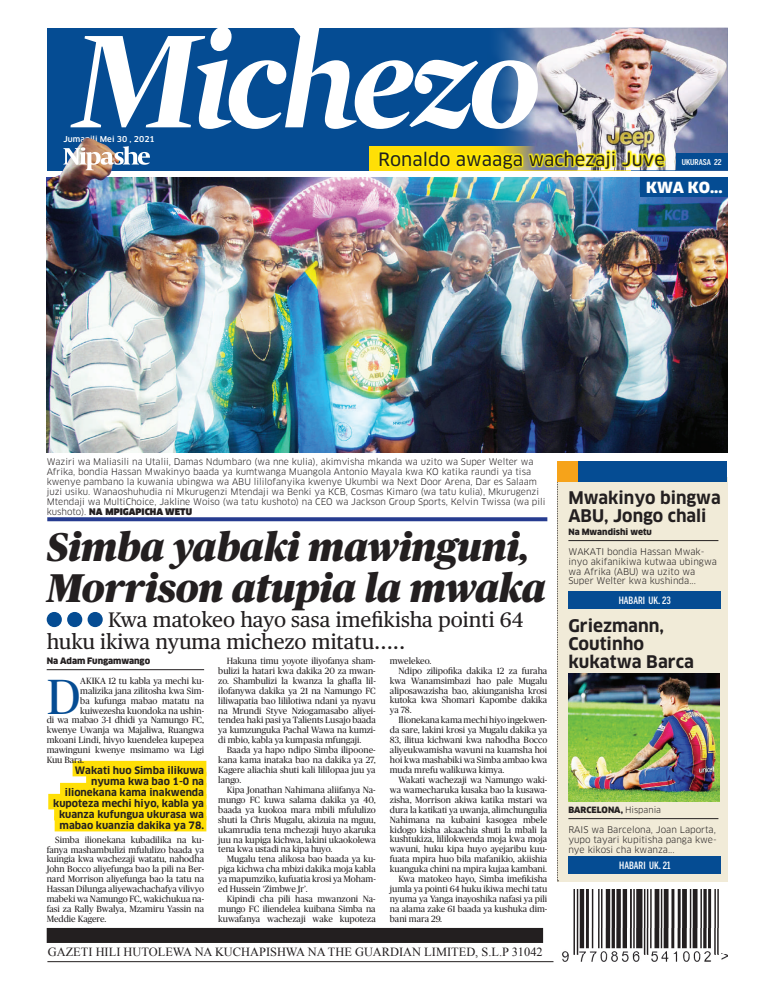
<style>
.page{position:relative;width:770px;height:993px;background:#fff}
.page>*{position:absolute;margin:0;border:0;box-sizing:border-box;transform-origin:0 0}
.t1{font:49.3px "Publico";color:#054c93}
.t2{font:italic 900 40px/41px "Publico";color:#231f20}
.t3{font:21px/22px "Publico Text";color:#231f20}
.t4{font:18px "Clan OSF News";color:#231f20}
.t5{font:700 17px/18px "Clan OSF";color:#231f20}
.t6{font:900 15px "Clan";color:#fff}
.t7{font:12.4px "Times New Roman";color:#231f20}
.t8{font:700 10px/11px "Clan";color:#231f20;text-align:right}
.t9{font:500 10px "Benton Sans Comp";color:#fff}
.t10{font:9px/9.9px "Publico";color:#231f20;text-align:justify}
.t11{font:9px/9.9px "Clan LF";color:#231f20}
.t12{font:8.9px/9.9px "Clan";color:#231f20}
.t13{font:900 8.7px "Clan";letter-spacing:-.01em;color:#231f20}
.t14{font:900 8.5px "Clan";color:#231f20}
.t15{font:500 8px "Benton Sans Comp";color:#fff;scale:1.1 1}
.t16{font:500 7.9px "Clan";color:#fff}
.s1{font-weight:900}
.s2{font-weight:400}
</style>
<div class="page">
<img style="left:47px;top:177px;width:680px;height:275px">
<div style="left:47px;top:28px;width:680px;height:142px;background:#054c93"></div>
<div style="left:369px;top:146px;width:262px;height:24px;background:#ffdf06"></div>
<img style="left:497px;top:28px;width:231px;height:142px">
<hr style="left:47px;top:961px;width:506px;height:1px;background:#231f20">
<div style="left:47px;top:927px;width:496px;height:15px;background:#231f20"></div>
<div style="left:675px;top:153px;width:52px;height:17px;background:#054c93"></div>
<img style="left:562px;top:889px;width:165px;height:72px">
<div style="left:47px;top:611px;width:15px;height:16px;background:#054c93;border-radius:50%"></div>
<div style="left:67px;top:611px;width:15px;height:16px;background:#054c93;border-radius:50%"></div>
<div style="left:88px;top:611px;width:15px;height:16px;background:#054c93;border-radius:50%"></div>
<hr style="left:47px;top:669px;width:157px;height:1px;background:#231f20">
<div style="left:73px;top:760px;width:133px;height:16px;background:#ffdf06"></div>
<div style="left:86px;top:771px;width:120px;height:16px;background:#ffdf06"></div>
<div style="left:60px;top:782px;width:146px;height:16px;background:#ffdf06"></div>
<div style="left:48px;top:793px;width:158px;height:16px;background:#ffdf06"></div>
<div style="left:54px;top:804px;width:152px;height:16px;background:#ffdf06"></div>
<div style="left:55px;top:815px;width:151px;height:16px;background:#ffdf06"></div>
<img style="left:379px;top:149px;width:287px;height:21px">
<svg style="left:70px;top:27px;width:468px;height:102px"></svg>
<svg style="left:47px;top:517px;width:500px;height:4px;background:#334897"></svg>
<div style="left:557px;top:477px;width:171px;height:403px;background:#f1ebd8"></div>
<svg style="left:557px;top:481px;width:1px;height:400px"></svg>
<div style="left:575px;top:461px;width:152px;height:20px;background:#054c93"></div>
<div style="left:557px;top:461px;width:20px;height:20px;background:#f6a31a"></div>
<hr style="left:568px;top:540px;width:150px;height:1px;background:#231f20">
<hr style="left:568px;top:818px;width:150px;height:1px;background:#231f20">
<div style="left:641px;top:177px;width:87px;height:20px;background:#054c93"></div>
<img style="left:47px;top:138px;width:73px;height:80px">
<svg style="left:63px;top:146px;width:87px;height:24px"></svg>
<div style="left:568px;top:591px;width:153px;height:17px;background:#054c93"></div>
<div style="left:568px;top:856px;width:153px;height:17px;background:#054c93"></div>
<img style="left:568px;top:673px;width:152px;height:128px">
<p class="t16" style="left:63px;top:135px;width:93px">Jumapili Mei 30 , 2021</p>
<h3 class="t4" style="left:378px;top:149px;width:288px">Ronaldo awaaga wachezaji Juve</h3>
<p class="t15" style="left:681px;top:157px;width:38px">UKURASA 22</p>
<h3 class="t6" style="left:646px;top:179px;width:78px">kwa kO...</h3>
<p class="t12" style="left:47px;top:457px;width:500px">Waziri wa Maliasili na Utalii, Damas Ndumbaro (wa nne kulia), akimvisha mkanda wa uzito wa Super Welter wa Afrika, bondia Hassan Mwakinyo baada ya kumtwanga Muangola Antonio Mayala kwa KO katika raundi ya tisa kwenye pambano la kuwania ubingwa wa ABU lililofanyika kwenye Ukumbi wa Next Door Arena, Dar es Salaam juzi usiku. Wanaoshuhudia ni Mkurugenzi Mtendaji wa Benki ya KCB, Cosmas Kimaro (wa tatu kulia), Mkurugenzi Mtendaji wa MultiChoice, Jakline Woiso (wa tatu kushoto) na CEO wa Jackson Group Sports, Kelvin Twissa (wa pili kushoto). <span class="s1">NA MPIGAPICHA WETU</span></p>
<h3 class="t5" style="left:568px;top:488px;width:154px">Mwakinyo bingwa<br>ABU, Jongo chali</h3>
<h2 class="t2" style="left:47px;top:526px;width:500px">Simba yabaki mawinguni,<br>Morrison atupia la mwaka</h2>
<p class="t14" style="left:568px;top:526px;width:85px">Na Mwandishi wetu</p>
<p class="t11" style="left:568px;top:546px;width:150px">WAKATI bondia Hassan Mwak&shy;inyo akifanikiwa kutwaa ubingwa wa Afrika (ABU) wa uzito wa<br>Super Welter kwa kushinda...</p>
<p class="t9" style="left:618px;top:594px;width:54px">HABARI UK. 23</p>
<h3 class="t3" style="left:47px;top:608px;width:478px;text-indent:61px">Kwa matokeo hayo sasa imefikisha pointi 64 huku ikiwa nyuma michezo mitatu.....</h3>
<p class="t13" style="left:47px;top:655px;width:105px">Na Adam Fungamwango</p>
<h1 class="t1" style="left:47px;top:668px;width:35px">D</h1>
<p class="t10" style="left:80px;top:675px;width:125px">AKIKA 12 tu kabla ya mechi ku-</p>
<h3 class="t5" style="left:568px;top:616px;width:127px">Griezmann,<br>Coutinho kukatwa Barca</h3>
<p class="t10" style="left:390px;top:655px;width:43px">mwelekeo.</p>
<p class="t10" style="left:398px;top:665px;width:150px">Ndipo zilipofika dakika 12 za furaha</p>
<p class="t10" style="left:390px;top:675px;width:159px">kwa Wanamsimbazi hao pale Mugalu</p>
<p class="t10" style="left:390px;top:685px;width:159px">aliposawazisha bao, akiunganisha krosi</p>
<p class="t10" style="left:390px;top:695px;width:159px">kutoka kwa Shomari Kapombe dakika</p>
<p class="t10" style="left:390px;top:705px;width:23px">ya 78.</p>
<p class="t10" style="left:398px;top:715px;width:150px">Ilionekana kama mechi hiyo ingekwen-</p>
<p class="t10" style="left:390px;top:725px;width:159px">da sare, lakini krosi ya Mugalu dakika ya</p>
<p class="t10" style="left:390px;top:734px;width:159px">83, ilitua kichwani kwa nahodha Bocco</p>
<p class="t10" style="left:390px;top:744px;width:159px">aliyeukwamisha wavuni na kuamsha hoi</p>
<p class="t10" style="left:390px;top:754px;width:159px">hoi kwa mashabiki wa Simba ambao kwa</p>
<p class="t10" style="left:390px;top:764px;width:116px">muda mrefu walikuwa kimya.</p>
<p class="t10" style="left:398px;top:774px;width:150px">Wakati wachezaji wa Namungo waki-</p>
<p class="t10" style="left:390px;top:784px;width:159px">wa wamecharuka kusaka bao la kusawa-</p>
<p class="t10" style="left:390px;top:794px;width:159px">zisha, Morrison akiwa katika mstari wa</p>
<p class="t10" style="left:390px;top:804px;width:159px">dura la katikati ya uwanja, alimchungulia</p>
<p class="t10" style="left:390px;top:814px;width:159px">Nahimana na kubaini kasogea mbele</p>
<p class="t10" style="left:390px;top:824px;width:159px">kidogo kisha akaachia shuti la mbali la</p>
<p class="t10" style="left:390px;top:834px;width:159px">kushtukiza, lililokwenda moja kwa moja</p>
<p class="t10" style="left:390px;top:844px;width:159px">wavuni, huku kipa huyo ayejaribu kuu-</p>
<p class="t10" style="left:390px;top:853px;width:159px">fuata mpira huo bila mafanikio, akiishia</p>
<p class="t10" style="left:390px;top:863px;width:159px">kuanguka chini na mpira kujaa kambani.</p>
<p class="t10" style="left:398px;top:873px;width:150px">Kwa matokeo hayo, Simba imefikisha</p>
<p class="t10" style="left:390px;top:883px;width:159px">jumla ya pointi 64 huku ikiwa mechi tatu</p>
<p class="t10" style="left:390px;top:893px;width:159px">nyuma ya Yanga inayoshika nafasi ya pili</p>
<p class="t10" style="left:390px;top:903px;width:159px">na alama zake 61 baada ya kushuka dim-</p>
<p class="t10" style="left:390px;top:913px;width:54px">bani mara 29.</p>
<p class="t10" style="left:218px;top:655px;width:159px;text-indent:9px">Hakuna timu yoyote iliyofanya sham&shy;bulizi la hatari kwa dakika 20 za mwan&shy;zo. Shambulizi la kwanza la ghafla lil&shy;ilofanywa dakika ya 21 na Namungo FC liliwapatia bao lililotiwa ndani ya nyavu na Mrundi Styve Nziogamasabo aliyei&shy;tendea haki pasi ya Talients Lusajo baada ya kumzunguka Pachal Wawa na kumzi&shy;di mbio, kabla ya kumpasia mfungaji.</p>
<p class="t10" style="left:218px;top:744px;width:159px;text-indent:9px">Baada ya hapo ndipo Simba ilipoone&shy;kana kama inataka bao na dakika ya 27, Kagere aliachia shuti kali lililopaa juu ya lango.</p>
<p class="t10" style="left:218px;top:784px;width:159px;text-indent:9px">Kipa Jonathan Nahimana aliifanya Na&shy;mungo FC kuwa salama dakika ya 40, baada ya kuokoa mara mbili mfululizo shuti la Chris Mugalu, akizuia na mguu, ukamrudia tena mchezaji huyo akaruka juu na kupiga kichwa, lakini ukaokolewa tena kwa ustadi na kipa huyo.</p>
<p class="t10" style="left:218px;top:854px;width:159px;text-indent:9px">Mugalu tena alikosa bao baada ya ku&shy;piga kichwa cha mbizi dakika moja kabla ya mapumziko, kufuatia krosi ya Moham&shy;ed Hussein ‘Zimbwe Jr’.</p>
<p class="t10" style="left:218px;top:893px;width:159px;text-indent:9px">Kipindi cha pili hasa mwanzoni Na&shy;mungo FC iliendelea kuibana Simba na kuwafanya wachezaji wake kupoteza</p>
<p class="t10" style="left:80px;top:685px;width:125px">malizika jana zilitosha kwa Sim-</p>
<p class="t10" style="left:80px;top:695px;width:125px">ba kufunga mabao matatu na</p>
<p class="t10" style="left:80px;top:705px;width:125px">kuiwezesha kuondoka na ushin-</p>
<p class="t10" style="left:47px;top:715px;width:159px">di wa mabao 3-1 dhidi ya Namungo FC,</p>
<p class="t10" style="left:47px;top:725px;width:159px">kwenye Uwanja wa Majaliwa, Ruangwa</p>
<p class="t10" style="left:47px;top:735px;width:159px">mkoani Lindi, hivyo kuendelea kupepea</p>
<p class="t10" style="left:47px;top:744px;width:159px">mawinguni kwenye msimamo wa Ligi</p>
<p class="t10" style="left:47px;top:754px;width:39px">Kuu Bara.</p>
<p class="t8" style="left:53px;top:764px;width:152px">Wakati huo Simba ilikuwa nyuma kwa bao 1-0 na ilionekana kama inakwenda kupoteza mechi hiyo, kabla ya kuanza kufungua ukurasa wa mabao kuanzia dakika ya 78.</p>
<p class="t10" style="left:47px;top:834px;width:159px;text-indent:9px">Simba ilionekana kubadilika na ku&shy;fanya mashambulizi mfululizo baada ya kuingia kwa wachezaji watatu, nahodha John Bocco aliyefunga bao la pili na Ber&shy;nard Morrison aliyefunga bao la tatu na Hassan Dilunga aliyewachachafya vilivyo mabeki wa Namungo FC, wakichukua na&shy;fasi za Rally Bwalya, Mzamiru Yassin na Meddie Kagere.</p>
<p class="t14" style="left:568px;top:804px;width:94px">BARCELONA, <span class="s2">Hispania</span></p>
<p class="t11" style="left:568px;top:824px;width:150px;text-align:justify">RAIS wa Barcelona, Joan Laporta, yupo tayari kupitisha panga kwe&shy;nye kikosi cha kwanza...</p>
<p class="t9" style="left:619px;top:859px;width:53px">HABARI UK. 21</p>
<h3 class="t7" style="left:48px;top:943px;width:496px">GAZETI HILI HUTOLEWA NA KUCHAPISHWA NA THE GUARDIAN LIMITED, S.L.P 31042</h3>
</div>
